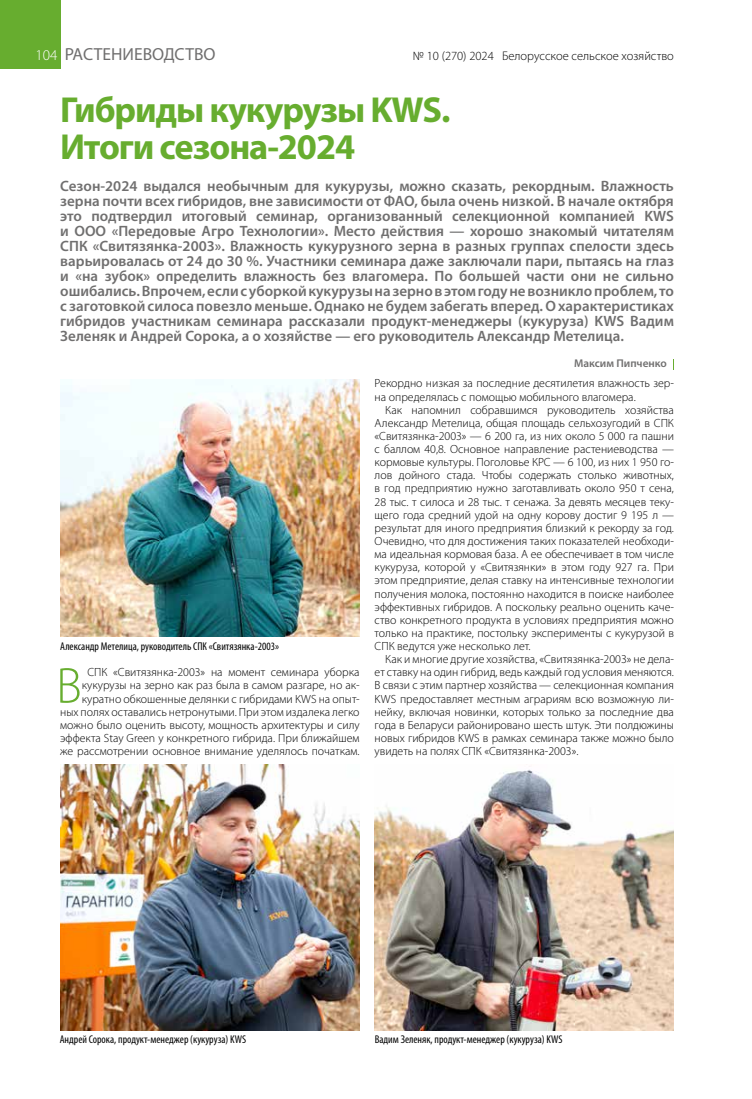
<style>
.page{position:relative;width:752px;height:1099px;background:#fff}
.page>*{position:absolute;margin:0;border:0;box-sizing:border-box;transform-origin:0 0}
.t1{font:300 50.88px "Myriad Pro";color:#67ad2f}
.t2{font:700 36.25px/36.2px "Myriad Pro";letter-spacing:-.03em;color:#67ad2f}
.t3{font:17.5px "Myriad Pro";color:#706f6f}
.t4{font:600 15px/15px "Myriad Pro";color:#706f6f;text-align:justify}
.t5{font:300 15px "Myriad Pro";color:#fff}
.t6{font:300 12.5px "Myriad Pro";color:#000}
.t7{font:300 11.88px/13.1px "Myriad Pro";color:#000;text-align:justify}
.t8{font:condensed 11.25px "Myriad Pro";color:#000}
.t9{font:600 11.25px "Myriad Pro";color:#706f6f}
.s1{font-weight:300;font-size:15px;color:#000}
</style>
<div class="page">
<div style="left:0;top:0;width:60px;height:69px;background:#67ad2f"></div>
<img style="left:60px;top:764px;width:299px;height:266px">
<img style="left:60px;top:379px;width:299px;height:258px">
<img style="left:374px;top:770px;width:299px;height:260px">
<h3 class="t3" style="left:38px;top:43px;width:179px"><span class="s1">104</span> РАСТЕНИЕВОДСТВО</h3>
<p class="t6" style="left:412px;top:49px;width:262px">№ 10 (270) 2024 Белорусское сельское хозяйство</p>
<h2 class="t2" style="left:60px;top:91px;width:391px">Гибриды кукурузы KWS.<br>Итоги сезона-2024</h2>
<p class="t4" style="left:60px;top:179px;width:615px">Сезон-2024 выдался необычным для кукурузы, можно сказать, рекордным. Влажность зерна почти всех гибридов, вне зависимости от ФАО, была очень низкой. В начале октября это подтвердил итоговый семинар, организованный селекционной компанией KWS и ООО «Передовые Агро Технологии». Место действия — хорошо знакомый читателям СПК «Свитязянка-2003». Влажность кукурузного зерна в разных группах спелости здесь варьировалась от 24 до 30 %. Участники семинара даже заключали пари, пытаясь на глаз и «на зубок» определить влажность без влагомера. По большей части они не сильно ошибались. Впрочем, если с уборкой кукурузы на зерно в этом году не возникло проблем, то с заготовкой силоса повезло меньше. Однако не будем забегать вперед. О характеристиках гибридов участникам семинара рассказали продукт-менеджеры (кукуруза) KWS Вадим Зеленяк и Андрей Сорока, а о хозяйстве — его руководитель Александр Метелица.</p>
<p class="t9" style="left:574px;top:357px;width:94px">Максим Пипченко</p>
<p class="t5" style="left:36px;top:47px;width:23px">104</p>
<p class="t8" style="left:60px;top:639px;width:220px">Александр Метелица, руководитель СПК «Свитязянка-2003»</p>
<p class="t7" style="left:60px;top:666px;width:301px;text-align:right">СПК «Свитязянка-2003» на момент семинара уборка кукурузы на зерно как раз была в самом разгаре, но ак&shy;куратно обкошенные делянки с гибридами KWS на опыт-<br>ных полях оставались нетронутыми. При этом издалека легко можно было оценить высоту, мощность архитектуры и силу эффекта Stay Green у конкретного гибрида. При ближайшем же рассмотрении основное внимание уделялось початкам.</p>
<h1 class="t1" style="left:56px;top:658px;width:27px">В</h1>
<p class="t7" style="left:374px;top:377px;width:300px">Рекордно низкая за последние десятилетия влажность зер&shy;на определялась с помощью мобильного влагомера.</p>
<p class="t7" style="left:374px;top:403px;width:301px;text-indent:11px">Как напомнил собравшимся руководитель хозяйства Александр Метелица, общая площадь сельхозугодий в СПК «Свитязянка-2003» — 6 200 га, из них около 5 000 га пашни с баллом 40,8. Основное направление растениеводства — кормовые культуры. Поголовье КРС — 6 100, из них 1 950 го&shy;лов дойного стада. Чтобы содержать столько животных, в год предприятию нужно заготавливать около 950 т сена, 28 тыс. т силоса и 28 тыс. т сенажа. За девять месяцев теку&shy;щего года средний удой на одну корову достиг 9 195 л — результат для иного предприятия близкий к рекорду за год.<br>Очевидно, что для достижения таких показателей необходи&shy;ма идеальная кормовая база. А ее обеспечивает в том числе кукуруза, которой у «Свитязянки» в этом году 927 га. При этом предприятие, делая ставку на интенсивные технологии получения молока, постоянно находится в поиске наиболее эффективных гибридов. А поскольку реально оценить каче&shy;ство конкретного продукта в условиях предприятия можно только на практике, постольку эксперименты с кукурузой в СПК ведутся уже несколько лет.</p>
<p class="t7" style="left:374px;top:653px;width:301px;text-indent:11px">Как и многие другие хозяйства, «Свитязянка-2003» не дела&shy;ет ставку на один гибрид, ведь каждый год условия меняются.<br>В связи с этим партнер хозяйства — селекционная компания KWS предоставляет местным аграриям всю возможную ли&shy;нейку, включая новинки, которых только за последние два года в Беларуси районировано шесть штук. Эти полдюжины новых гибридов KWS в рамках семинара также можно было увидеть на полях СПК «Свитязянка-2003».</p>
<p class="t8" style="left:60px;top:1032px;width:188px">Андрей Сорока, продукт-менеджер (кукуруза) KWS</p>
<p class="t8" style="left:374px;top:1032px;width:189px">Вадим Зеленяк, продукт-менеджер (кукуруза) KWS</p>
</div>
